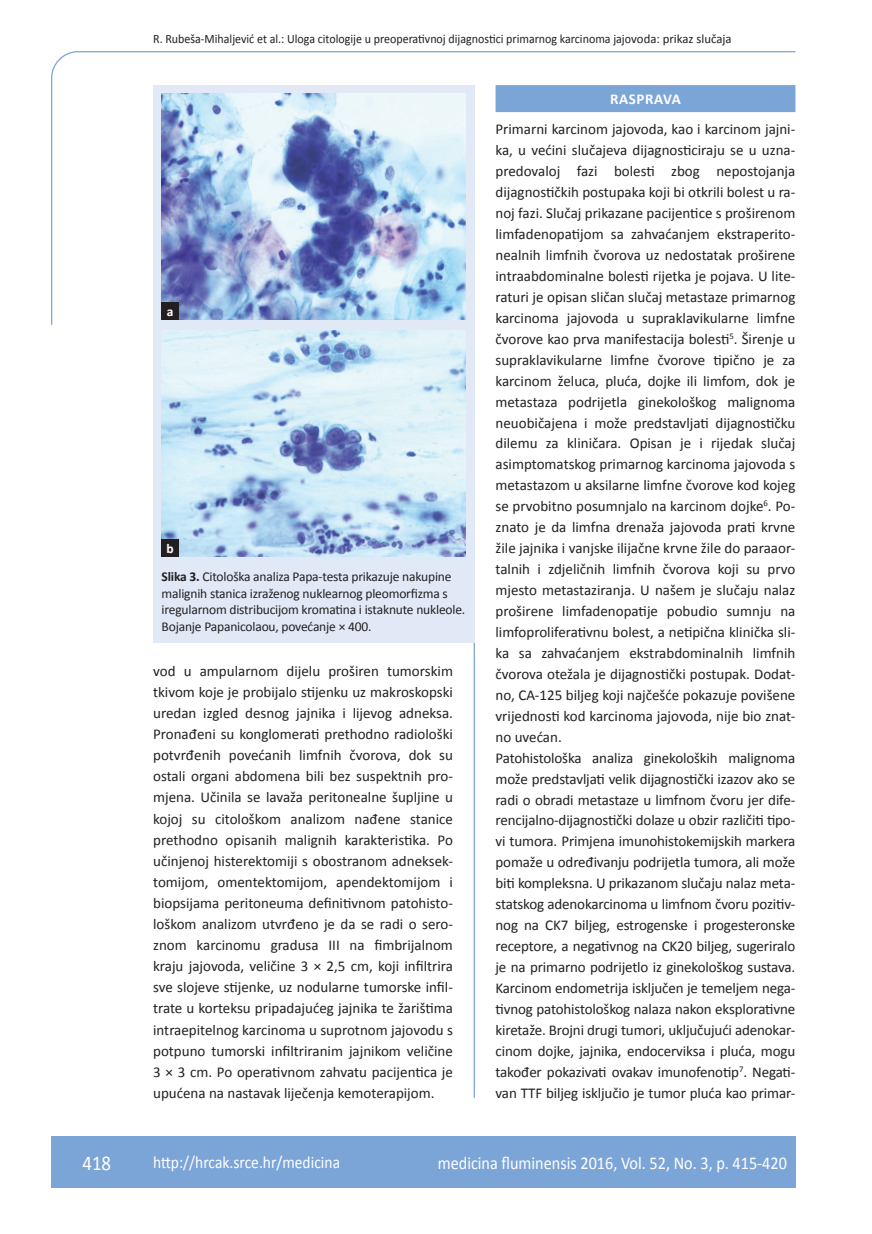
<style>
.page{position:relative;width:872px;height:1234px;background:#fff}
.page>*{position:absolute;margin:0;border:0;box-sizing:border-box;transform-origin:0 0}
.t1{font:21px "Calibri";color:#fff;scale:.9 1}
.t2{font:18px "Calibri";color:#fff;scale:.9 1}
.t3{font:17.25px "Calibri";color:#fff;scale:.9 1}
.t4{font:15px/21px "Calibri";letter-spacing:-.005em;color:#231f20;text-align:justify}
.t5{font:700 15px "Calibri";letter-spacing:.04em;color:#fff}
.t6{font:13.5px/16.5px "Calibri";letter-spacing:-.015em;color:#231f20}
.t7{font:700 13.5px "Calibri";color:#fff}
.t8{font:12.75px "Calibri";color:#231f20;scale:.94 1}
.s1{font-weight:700}
</style>
<div class="page">
<svg style="left:51px;top:51px;width:745px;height:275px"></svg>
<hr style="left:473px;top:642px;width:2px;height:455px;background:#7ca5d7">
<div style="left:51px;top:1135px;width:744px;height:51px;background:#7ca5d7"></div>
<div style="left:495px;top:85px;width:300px;height:27px;background:#7ca5d7"></div>
<div style="left:153px;top:85px;width:321px;height:557px;background:#e1e9f6"></div>
<img style="left:162px;top:94px;width:304px;height:225px">
<img style="left:162px;top:331px;width:304px;height:225px">
<div style="left:162px;top:539px;width:17px;height:17px;background:#231f20"></div>
<div style="left:162px;top:302px;width:17px;height:17px;background:#231f20"></div>
<p class="t8" style="left:153px;top:30px;width:617px">R. Rubeša-Mihaljević et al.: Uloga citologije u preoperativnoj dijagnostici primarnog karcinoma jajovoda: prikaz slučaja</p>
<p class="t7" style="left:167px;top:303px;width:8px">a</p>
<p class="t7" style="left:166px;top:540px;width:9px">b</p>
<p class="t6" style="left:162px;top:568px;width:305px"><span class="s1">Slika 3.</span> Citološka analiza Papa-testa prikazuje nakupine malignih stanica izraženog nuklearnog pleomorfizma s iregularnom distribucijom kromatina i istaknute nukleole.<br>Bojanje Papanicolaou, povećanje × 400.</p>
<p class="t4" style="left:153px;top:659px;width:301px">vod u ampularnom dijelu proširen tumorskim tkivom koje je probijalo stijenku uz makroskopski uredan izgled desnog jajnika i lijevog adneksa.<br>Pronađeni su konglomerati prethodno radiološki potvrđenih povećanih limfnih čvorova, dok su ostali organi abdomena bili bez suspektnih pro&shy;mjena. Učinila se lavaža peritonealne šupljine u kojoj su citološkom analizom nađene stanice prethodno opisanih malignih karakteristika. Po učinjenoj histerektomiji s obostranom adneksek&shy;tomijom, omentektomijom, apendektomijom i biopsijama peritoneuma definitivnom patohisto&shy;loškom analizom utvrđeno je da se radi o sero&shy;znom karcinomu gradusa III na fimbrijalnom kraju jajovoda, veličine 3 × 2,5 cm, koji infiltrira sve slojeve stijenke, uz nodularne tumorske infil&shy;trate u korteksu pripadajućeg jajnika te žarištima intraepitelnog karcinoma u suprotnom jajovodu s potpuno tumorski infiltriranim jajnikom veličine 3 × 3 cm. Po operativnom zahvatu pacijentica je upućena na nastavak liječenja kemoterapijom.</p>
<p class="t5" style="left:610px;top:90px;width:72px">RASPRAVA</p>
<p class="t4" style="left:495px;top:118px;width:301px;text-align:left">Primarni karcinom jajovoda, kao i karcinom jajni&shy;ka, u većini slučajeva dijagnosticiraju se u uzna&shy;predovaloj fazi bolesti zbog nepostojanja dijagnostičkih postupaka koji bi otkrili bolest u ra&shy;noj fazi. Slučaj prikazane pacijentice s proširenom limfadenopatijom sa zahvaćanjem ekstraperito&shy;nealnih limfnih čvorova uz nedostatak proširene intraabdominalne bolesti rijetka je pojava. U lite&shy;raturi je opisan sličan slučaj metastaze primarnog karcinoma jajovoda u supraklavikularne limfne čvorove kao prva manifestacija bolesti<sup>5</sup>. Širenje u supraklavikularne limfne čvorove tipično je za karcinom želuca, pluća, dojke ili limfom, dok je metastaza podrijetla ginekološkog malignoma neuobičajena i može predstavljati dijagnostičku dilemu za kliničara. Opisan je i rijedak slučaj asimptomatskog primarnog karcinoma jajovoda s metastazom u aksilarne limfne čvorove kod kojeg se prvobitno posumnjalo na karcinom dojke<sup>6</sup>. Po&shy;znato je da limfna drenaža jajovoda prati krvne žile jajnika i vanjske ilijačne krvne žile do paraaor&shy;talnih i zdjeličnih limfnih čvorova koji su prvo mjesto metastaziranja. U našem je slučaju nalaz proširene limfadenopatije pobudio sumnju na limfoproliferativnu bolest, a netipična klinička sli&shy;ka sa zahvaćanjem ekstrabdominalnih limfnih čvorova otežala je dijagnostički postupak. Dodat&shy;no, CA-125 biljeg koji najčešće pokazuje povišene vrijednosti kod karcinoma jajovoda, nije bio znat&shy;no uvećan.<br>Patohistološka analiza ginekoloških malignoma može predstavljati velik dijagnostički izazov ako se radi o obradi metastaze u limfnom čvoru jer dife&shy;rencijalno-dijagnostički dolaze u obzir različiti tipo&shy;vi tumora. Primjena imunohistokemijskih markera pomaže u određivanju podrijetla tumora, ali može biti kompleksna. U prikazanom slučaju nalaz meta&shy;statskog adenokarcinoma u limfnom čvoru pozitiv&shy;nog na CK7 biljeg, estrogenske i progesteronske receptore, a negativnog na CK20 biljeg, sugeriralo je na primarno podrijetlo iz ginekološkog sustava.<br>Karcinom endometrija isključen je temeljem nega&shy;tivnog patohistološkog nalaza nakon eksplorativne kiretaže. Brojni drugi tumori, uključujući adenokar&shy;cinom dojke, jajnika, endocerviksa i pluća, mogu također pokazivati ovakav imunofenotip<sup>7</sup>. Negati&shy;van TTF biljeg isključio je tumor pluća kao primar-</p>
<h1 class="t1" style="left:82px;top:1149px;width:33px">418</h1>
<p class="t3" style="left:153px;top:1150px;width:209px">http://hrcak.srce.hr/medicina</p>
<p class="t2" style="left:438px;top:1151px;width:389px">medicina fluminensis 2016, Vol. 52, No. 3, p. 415-420</p>
</div>
